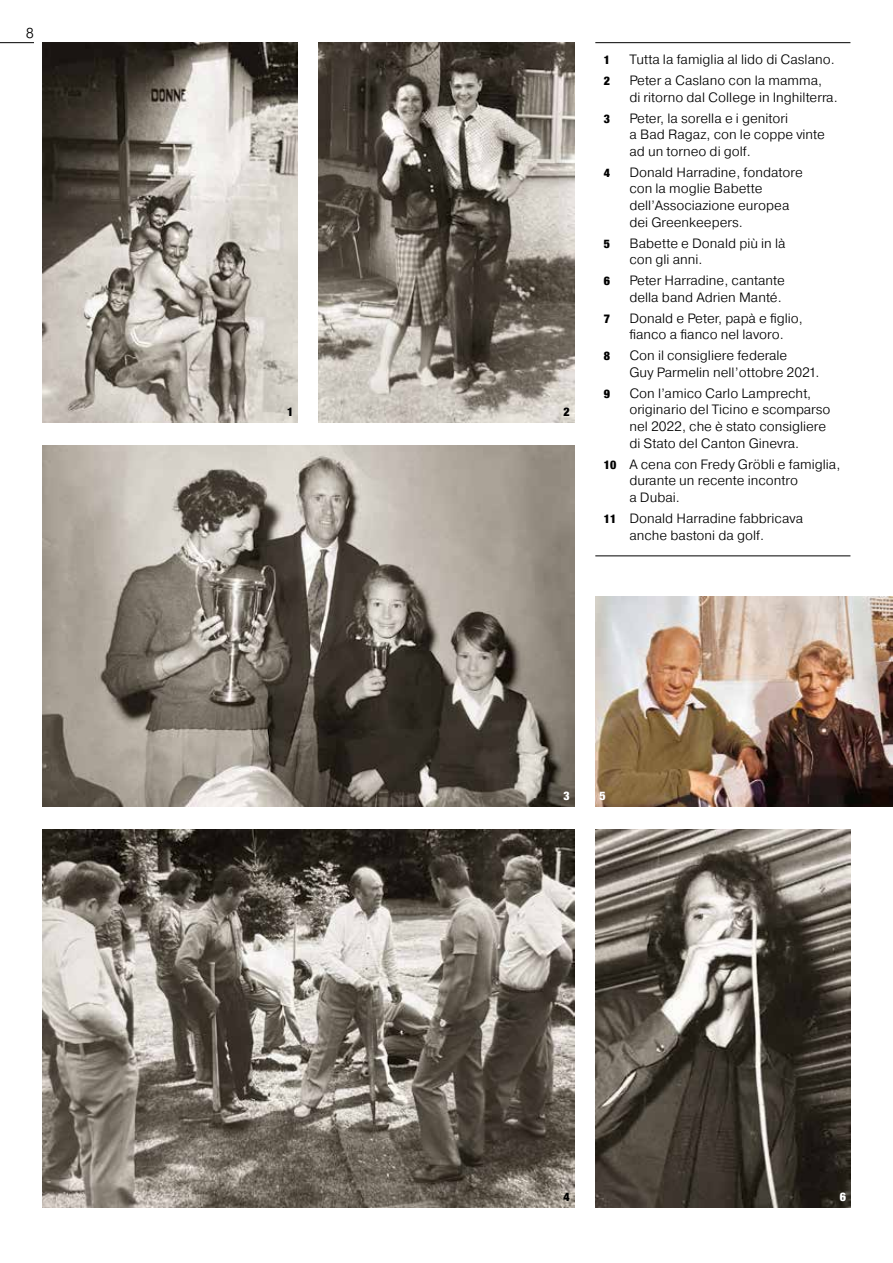
<style>
.page{position:relative;width:893px;height:1263px;background:#fff}
.page>*{position:absolute;margin:0;border:0;box-sizing:border-box;transform-origin:0 0}
.t1{font:300 14.25px "Pragmatica";color:#000}
.t2{font:300 13.5px/16.6px "Pragmatica";color:#000}
.t3{font:900 condensed 12px "Helvetica Neue";color:#000}
.t4{font:900 condensed 12px "Helvetica Neue";color:#fff}
.s1{font-family:"Helvetica Neue";font-weight:900;font-stretch:condensed;font-size:12px}
</style>
<div class="page">
<img style="left:319px;top:43px;width:255px;height:379px">
<img style="left:43px;top:43px;width:255px;height:379px">
<img style="left:43px;top:830px;width:531px;height:378px">
<img style="left:43px;top:445px;width:531px;height:362px">
<hr style="left:595px;top:42px;width:255px;height:1px;background:#000">
<hr style="left:595px;top:556px;width:255px;height:1px;background:#000">
<img style="left:595px;top:830px;width:255px;height:378px">
<img style="left:595px;top:596px;width:298px;height:211px">
<hr style="left:0;top:42px;width:34px;height:1px;background:#000">
<p class="t1" style="left:26px;top:24px;width:10px">8</p>
<p class="t3" style="left:287px;top:401px;width:8px">1</p>
<p class="t3" style="left:564px;top:401px;width:8px">2</p>
<p class="t3" style="left:604px;top:50px;width:8px">1</p>
<p class="t2" style="left:629px;top:51px;width:207px">Tutta la famiglia al lido di Caslano.</p>
<p class="t3" style="left:604px;top:71px;width:8px">2</p>
<p class="t2" style="left:629px;top:72px;width:210px">Peter a Caslano con la mamma,<br>di ritorno dal College in Inghilterra.</p>
<p class="t3" style="left:604px;top:108px;width:8px">3</p>
<p class="t2" style="left:629px;top:109px;width:197px">Peter, la sorella e i genitori<br>a Bad Ragaz, con le coppe vinte ad un torneo di golf.</p>
<p class="t3" style="left:604px;top:163px;width:8px">4</p>
<p class="t2" style="left:629px;top:163px;width:175px">Donald Harradine, fondatore con la moglie Babette dell’Associazione europea dei Greenkeepers.</p>
<p class="t3" style="left:604px;top:233px;width:8px">5</p>
<p class="t2" style="left:629px;top:234px;width:158px">Babette e Donald più in là con gli anni.</p>
<p class="t3" style="left:604px;top:271px;width:8px">6</p>
<p class="t2" style="left:629px;top:272px;width:157px">Peter Harradine, cantante della band Adrien Manté.</p>
<p class="t3" style="left:604px;top:309px;width:8px">7</p>
<p class="t2" style="left:629px;top:309px;width:175px">Donald e Peter, papà e figlio, fianco a fianco nel lavoro.</p>
<p class="t3" style="left:604px;top:346px;width:8px">8</p>
<p class="t2" style="left:629px;top:347px;width:192px">Con il consigliere federale<br>Guy Parmelin nell’ottobre 2021.</p>
<p class="t3" style="left:604px;top:384px;width:8px">9</p>
<p class="t2" style="left:629px;top:385px;width:203px">Con l’amico Carlo Lamprecht, originario del Ticino e scomparso nel 2022, che è stato consigliere di Stato del Canton Ginevra.</p>
<p class="t2" style="left:629px;top:455px;width:213px;text-indent:-26px"><span class="s1">10</span> A cena con Fredy Gröbli e famiglia, durante un recente incontro<br>a Dubai.</p>
<p class="t2" style="left:629px;top:510px;width:175px;text-indent:-26px"><span class="s1">11</span> Donald Harradine fabbricava anche bastoni da golf.</p>
<p class="t4" style="left:564px;top:786px;width:8px">3</p>
<p class="t4" style="left:600px;top:786px;width:8px">5</p>
<p class="t3" style="left:564px;top:1187px;width:8px">4</p>
<p class="t4" style="left:840px;top:1187px;width:8px">6</p>
</div>
